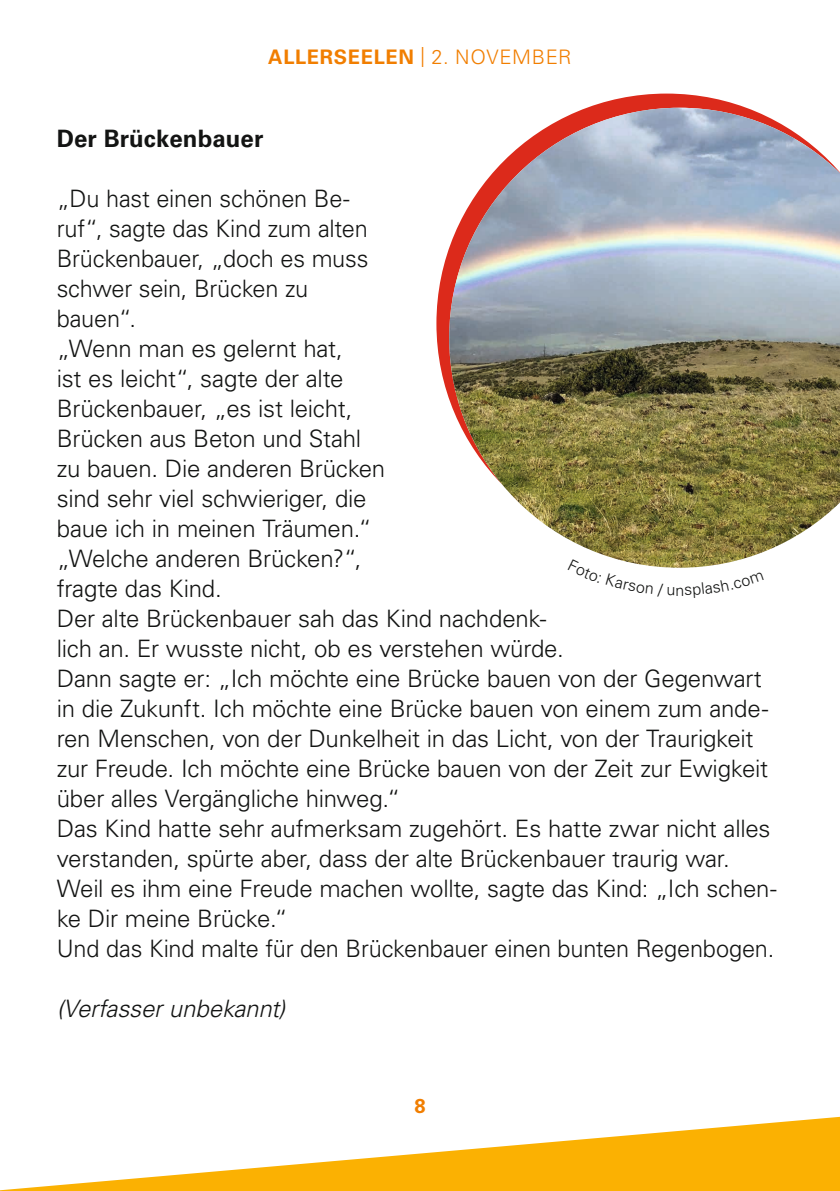
<style>
.page{position:relative;width:840px;height:1191px;background:#fff}
.page>*{position:absolute;margin:0;border:0;box-sizing:border-box;transform-origin:0 0}
.t1{font:300 24px/30px "Univers LT Std";letter-spacing:-.01em;color:#131413}
.t2{font:italic 300 24px "Univers LT Std";letter-spacing:-.005em;color:#131413}
.t3{font:700 24px "Univers LT Std";color:#131413}
.t4{font:700 20px "Univers LT Std";letter-spacing:.035em;color:#f17e00}
.t5{font:300 16px "Univers LT Std";color:#131413}
.s1{font-weight:300}
</style>
<div class="page">
<svg style="left:0;top:1117px;width:839px;height:74px"></svg>
<svg style="left:436px;top:94px;width:311px;height:305px"></svg>
<img style="left:449px;top:108px;width:390px;height:460px">
<svg style="left:567px;top:559px;width:107px;height:9px"></svg>
<p class="t4" style="left:268px;top:45px;width:305px">ALLERSEELEN <span class="s1">| 2. NOVEMBER</span></p>
<p class="t3" style="left:57px;top:124px;width:208px">Der Brückenbauer</p>
<p class="t1" style="left:57px;top:183px;width:721px">„Du hast einen schönen Be-<br>ruf“, sagte das Kind zum alten<br>Brückenbauer, „doch es muss<br>schwer sein, Brücken zu<br>bauen“.<br>„Wenn man es gelernt hat,<br>ist es leicht“, sagte der alte<br>Brückenbauer, „es ist leicht,<br>Brücken aus Beton und Stahl<br>zu bauen. Die anderen Brücken<br>sind sehr viel schwieriger, die<br>baue ich in meinen Träumen.“<br>„Welche anderen Brücken?“,<br>fragte das Kind.<br>Der alte Brückenbauer sah das Kind nachdenk-<br>lich an. Er wusste nicht, ob es verstehen würde.<br>Dann sagte er: „Ich möchte eine Brücke bauen von der Gegenwart in die Zukunft. Ich möchte eine Brücke bauen von einem zum ande&shy;ren Menschen, von der Dunkelheit in das Licht, von der Traurigkeit zur Freude. Ich möchte eine Brücke bauen von der Zeit zur Ewigkeit über alles Vergängliche hinweg.“<br>Das Kind hatte sehr aufmerksam zugehört. Es hatte zwar nicht alles verstanden, spürte aber, dass der alte Brückenbauer traurig war.<br>Weil es ihm eine Freude machen wollte, sagte das Kind: „Ich schen&shy;ke Dir meine Brücke.“<br>Und das Kind malte für den Brückenbauer einen bunten Regenbogen.</p>
<p class="t2" style="left:57px;top:994px;width:230px">(Verfasser unbekannt)</p>
<p class="t5" style="left:675px;top:580px;width:11px">n</p>
<p class="t4" style="left:414px;top:1094px;width:13px">8</p>
</div>
